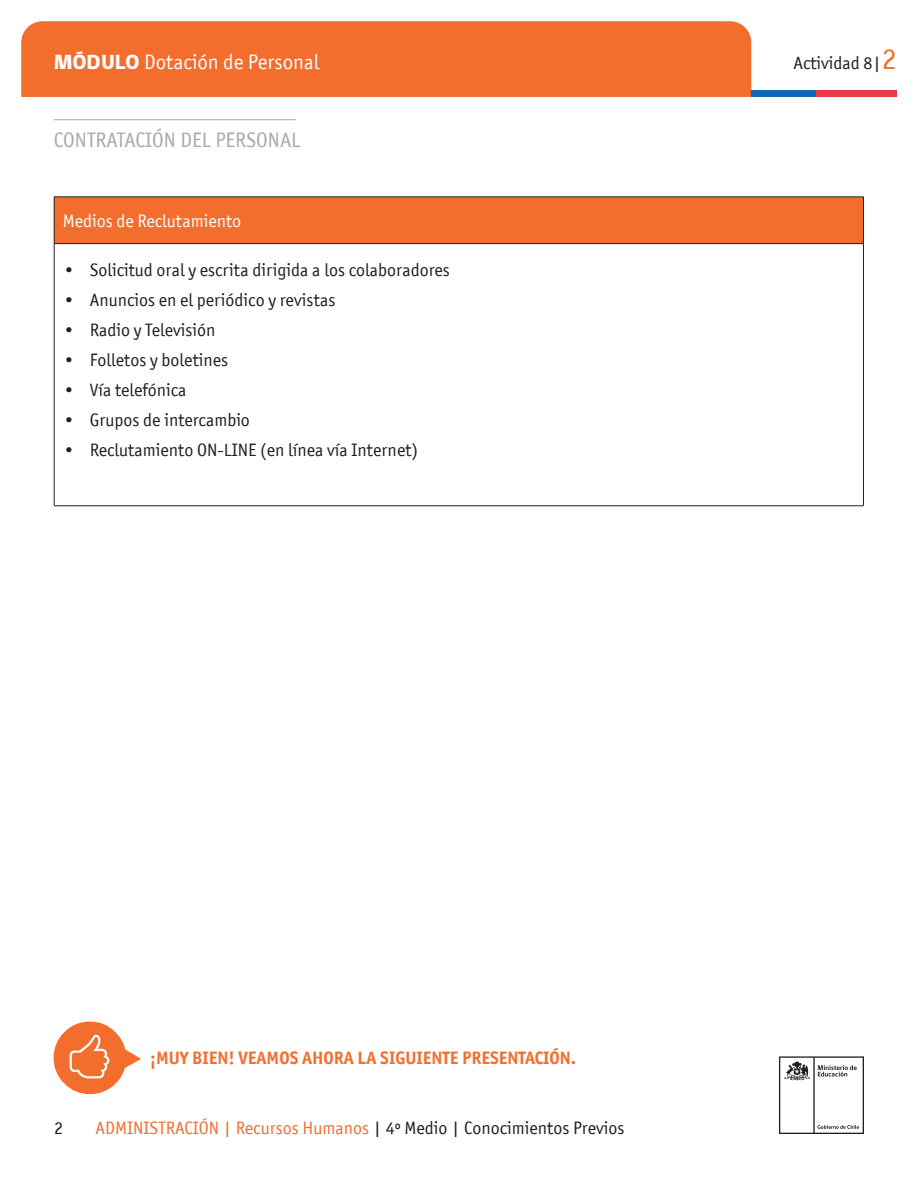
<style>
.page{position:relative;width:918px;height:1188px;background:#fff}
.page>*{position:absolute;margin:0;border:0;box-sizing:border-box;transform-origin:0 0}
.t1{font:21px "Officina San ITC";color:#fff}
.t2{font:21px "Officina San ITC";color:#a8a9ad}
.t3{font:18px "Officina San ITC";color:#231f20}
.t4{font:18px "Officina San ITC";color:#f36e2d}
.t5{font:700 18px "Officina San ITC";color:#f36e2d}
.t6{font:18px "Officina San ITC";color:#fff}
.s1{font-family:"gob CL";font-weight:800}
.s2{font-size:30px;color:#f36e2d}
.s3{color:#231f20}
</style>
<div class="page">
<svg style="left:779px;top:1056px;width:85px;height:78px"></svg>
<div style="left:21px;top:21px;width:730px;height:76px;background:#f36e2d"></div>
<div style="left:751px;top:90px;width:65px;height:7px;background:#0f69b4"></div>
<div style="left:816px;top:90px;width:81px;height:7px;background:#eb3c46"></div>
<svg style="left:53px;top:1021px;width:88px;height:74px"></svg>
<hr style="left:54px;top:119px;width:242px;height:1px;background:#a8a9ad">
<div style="left:54px;top:197px;width:809px;height:47px;background:#f36e2d"></div>
<hr style="left:54px;top:197px;width:810px;height:1px;background:#231f20">
<hr style="left:54px;top:197px;width:1px;height:46px;background:#231f20">
<hr style="left:54px;top:243px;width:810px;height:1px;background:#231f20">
<hr style="left:54px;top:244px;width:1px;height:262px;background:#231f20">
<hr style="left:54px;top:506px;width:810px;height:1px;background:#231f20">
<hr style="left:863px;top:197px;width:1px;height:46px;background:#231f20">
<hr style="left:863px;top:244px;width:1px;height:262px;background:#231f20">
<p class="t1" style="left:54px;top:50px;width:267px"><span class="s1">MÓDULO</span> Dotación de Personal</p>
<p class="t3" style="left:794px;top:53px;width:105px">Actividad 8|<span class="s2">2</span></p>
<p class="t2" style="left:54px;top:128px;width:248px">CONTRATACIÓN DEL PERSONAL</p>
<p class="t6" style="left:63px;top:210px;width:180px">Medios de Reclutamiento</p>
<p class="t3" style="left:63px;top:259px;width:389px">• Solicitud oral y escrita dirigida a los colaboradores</p>
<p class="t3" style="left:63px;top:289px;width:274px">• Anuncios en el periódico y revistas</p>
<p class="t3" style="left:63px;top:320px;width:154px">• Radio y Televisión</p>
<p class="t3" style="left:63px;top:350px;width:167px">• Folletos y boletines</p>
<p class="t3" style="left:63px;top:380px;width:125px">• Vía telefónica</p>
<p class="t3" style="left:63px;top:410px;width:189px">• Grupos de intercambio</p>
<p class="t3" style="left:63px;top:440px;width:357px">• Reclutamiento ON-LINE (en línea vía Internet)</p>
<p class="t5" style="left:150px;top:1047px;width:428px">¡MUY BIEN! VEAMOS AHORA LA SIGUIENTE PRESENTACIÓN.</p>
<p class="t3" style="left:54px;top:1118px;width:10px">2</p>
<p class="t4" style="left:95px;top:1118px;width:531px">ADMINISTRACIÓN | Recursos Humanos <span class="s3">| 4º Medio | Conocimientos Previos</span></p>
</div>
